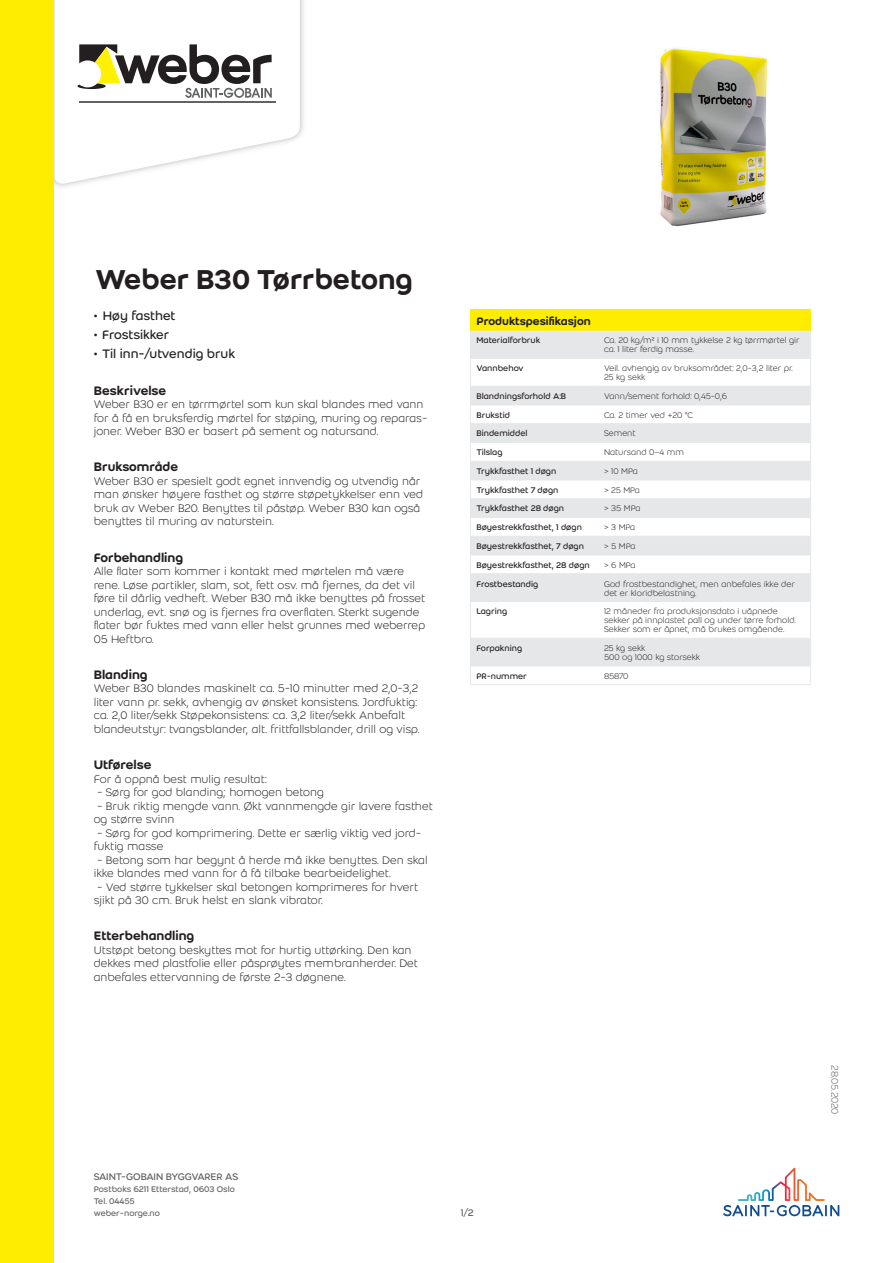
<style>
.page{position:relative;width:893px;height:1263px;background:#fff}
.page>*{position:absolute;margin:0;border:0;box-sizing:border-box;transform-origin:0 0}
.Product_name{font:500 30px "Weber";color:#231f20}
.Second_header{font:500 13.5px "Weber";color:#231f20}
.t1{font:13.5px "Weber";color:#231f20}
.Body_text{font:300 12px/13.5px "Weber";color:#231f20}
.header_1{font:500 12px "Weber";color:#231f20}
.Address_-_company{font:10.5px "Weber";letter-spacing:-.025em;color:#636366}
.Last_modification_da{font:300 10.5px "Weber";letter-spacing:-.02em;color:#636366}
.Paging{font:10.5px "Weber";color:#636366}
.column_2{font:300 9px/9px "Weber";color:#231f20}
.column_1{font:9px "Weber";color:#231f20}
.Address{font:9px "Weber";color:#636366}
</style>
<div class="page">
<img style="left:54px;top:0;width:250px;height:187px">
<svg style="left:55px;top:0;width:245px;height:186px"></svg>
<hr style="left:79px;top:101px;width:196px;height:1px;background:#636366">
<svg style="left:77px;top:44px;width:195px;height:54px"></svg>
<div style="left:0;top:0;width:54px;height:1263px;background:#ffed00"></div>
<svg style="left:723px;top:1168px;width:116px;height:48px"></svg>
<img style="left:660px;top:47px;width:107px;height:180px">
<div style="left:470px;top:310px;width:341px;height:21px;background:#ffed00"></div>
<svg style="left:471px;top:331px;width:339px;height:335px;fill:#e6e7e9"></svg>
<hr style="left:470px;top:358px;width:128px;height:1px;background:#e6e7e9">
<hr style="left:598px;top:358px;width:213px;height:1px;background:#e6e7e9">
<hr style="left:470px;top:386px;width:128px;height:1px;background:#e6e7e9">
<hr style="left:598px;top:386px;width:213px;height:1px;background:#e6e7e9">
<hr style="left:470px;top:405px;width:128px;height:1px;background:#e6e7e9">
<hr style="left:598px;top:405px;width:213px;height:1px;background:#e6e7e9">
<hr style="left:470px;top:423px;width:128px;height:1px;background:#e6e7e9">
<hr style="left:598px;top:423px;width:213px;height:1px;background:#e6e7e9">
<hr style="left:470px;top:442px;width:128px;height:1px;background:#e6e7e9">
<hr style="left:598px;top:442px;width:213px;height:1px;background:#e6e7e9">
<hr style="left:470px;top:461px;width:128px;height:1px;background:#e6e7e9">
<hr style="left:598px;top:461px;width:213px;height:1px;background:#e6e7e9">
<hr style="left:470px;top:480px;width:128px;height:1px;background:#e6e7e9">
<hr style="left:598px;top:480px;width:213px;height:1px;background:#e6e7e9">
<hr style="left:470px;top:498px;width:128px;height:1px;background:#e6e7e9">
<hr style="left:598px;top:498px;width:213px;height:1px;background:#e6e7e9">
<hr style="left:470px;top:517px;width:128px;height:1px;background:#e6e7e9">
<hr style="left:598px;top:517px;width:213px;height:1px;background:#e6e7e9">
<hr style="left:470px;top:536px;width:128px;height:1px;background:#e6e7e9">
<hr style="left:598px;top:536px;width:213px;height:1px;background:#e6e7e9">
<hr style="left:470px;top:555px;width:128px;height:1px;background:#e6e7e9">
<hr style="left:598px;top:555px;width:213px;height:1px;background:#e6e7e9">
<hr style="left:470px;top:573px;width:128px;height:1px;background:#e6e7e9">
<svg style="left:470px;top:330px;width:1px;height:271px"></svg>
<hr style="left:598px;top:573px;width:213px;height:1px;background:#e6e7e9">
<svg style="left:810px;top:330px;width:1px;height:271px"></svg>
<hr style="left:470px;top:601px;width:128px;height:1px;background:#e6e7e9">
<hr style="left:470px;top:602px;width:1px;height:36px;background:#e6e7e9">
<hr style="left:598px;top:601px;width:213px;height:1px;background:#e6e7e9">
<hr style="left:810px;top:602px;width:1px;height:36px;background:#e6e7e9">
<hr style="left:470px;top:638px;width:128px;height:1px;background:#e6e7e9">
<hr style="left:598px;top:638px;width:213px;height:1px;background:#e6e7e9">
<hr style="left:470px;top:666px;width:128px;height:1px;background:#e6e7e9">
<svg style="left:470px;top:639px;width:1px;height:45px"></svg>
<hr style="left:470px;top:684px;width:128px;height:1px;background:#e6e7e9">
<hr style="left:598px;top:666px;width:213px;height:1px;background:#e6e7e9">
<svg style="left:810px;top:639px;width:1px;height:45px"></svg>
<hr style="left:598px;top:684px;width:213px;height:1px;background:#e6e7e9">
<p class="Product_name" style="left:95px;top:257px;width:320px">Weber B30 Tørrbetong</p>
<p class="t1" style="left:94px;top:306px;width:83px">• Høy fasthet</p>
<p class="t1" style="left:94px;top:325px;width:77px">• Frostsikker</p>
<p class="t1" style="left:94px;top:344px;width:143px">• Til inn-/utvendig bruk</p>
<p class="Second_header" style="left:94px;top:380px;width:74px">Beskrivelse</p>
<p class="Body_text" style="left:94px;top:397px;width:335px">Weber B30 er en tørrmørtel som kun skal blandes med vann for å få en bruksferdig mørtel for støping, muring og reparas&shy;joner. Weber B30 er basert på sement og natursand.</p>
<p class="Second_header" style="left:94px;top:457px;width:86px">Bruksområde</p>
<p class="Body_text" style="left:94px;top:474px;width:331px">Weber B30 er spesielt godt egnet innvendig og utvendig når man ønsker høyere fasthet og større støpetykkelser enn ved bruk av Weber B20. Benyttes til påstøp. Weber B30 kan også benyttes til muring av naturstein.</p>
<p class="Second_header" style="left:94px;top:547px;width:91px">Forbehandling</p>
<p class="Body_text" style="left:94px;top:564px;width:333px">Alle flater som kommer i kontakt med mørtelen må være rene. Løse partikler, slam, sot, fett osv. må fjernes, da det vil føre til dårlig vedheft. Weber B30 må ikke benyttes på frosset underlag, evt. snø og is fjernes fra overflaten. Sterkt sugende flater bør fuktes med vann eller helst grunnes med weberrep 05 Heftbro.</p>
<p class="Second_header" style="left:94px;top:665px;width:56px">Blanding</p>
<p class="Body_text" style="left:94px;top:681px;width:327px">Weber B30 blandes maskinelt ca. 5-10 minutter med 2,0-3,2 liter vann pr. sekk, avhengig av ønsket konsistens. Jordfuktig: ca. 2,0 liter/sekk Støpekonsistens: ca. 3,2 liter/sekk Anbefalt blandeutstyr: tvangsblander, alt. frittfallsblander, drill og visp.</p>
<p class="Second_header" style="left:94px;top:755px;width:59px">Utførelse</p>
<p class="Body_text" style="left:94px;top:772px;width:174px">For å oppnå best mulig resultat:</p>
<p class="Body_text" style="left:97px;top:785px;width:228px">- Sørg for god blanding; homogen betong</p>
<p class="Body_text" style="left:94px;top:799px;width:341px">- Bruk riktig mengde vann. Økt vannmengde gir lavere fasthet og større svinn</p>
<p class="Body_text" style="left:94px;top:826px;width:329px">- Sørg for god komprimering. Dette er særlig viktig ved jord&shy;fuktig masse</p>
<p class="Body_text" style="left:94px;top:853px;width:335px">- Betong som har begynt å herde må ikke benyttes. Den skal ikke blandes med vann for å få tilbake bearbeidelighet.</p>
<p class="Body_text" style="left:94px;top:880px;width:326px">- Ved større tykkelser skal betongen komprimeres for hvert sjikt på 30 cm. Bruk helst en slank vibrator.</p>
<p class="Second_header" style="left:94px;top:926px;width:102px">Etterbehandling</p>
<p class="Body_text" style="left:94px;top:943px;width:326px">Utstøpt betong beskyttes mot for hurtig uttørking. Den kan dekkes med plastfolie eller påsprøytes membranherder. Det anbefales ettervanning de første 2-3 døgnene.</p>
<p class="header_1" style="left:476px;top:312px;width:116px">Produktspesifikasjon</p>
<p class="column_1" style="left:476px;top:334px;width:65px">Materialforbruk</p>
<p class="column_2" style="left:604px;top:336px;width:197px">Ca. 20 kg/m² i 10 mm tykkelse 2 kg tørrmørtel gir ca. 1 liter ferdig masse.</p>
<p class="column_1" style="left:476px;top:362px;width:49px">Vannbehov</p>
<p class="column_2" style="left:604px;top:364px;width:190px">Veil. avhengig av bruksområdet: 2,0-3,2 liter pr.<br>25 kg sekk</p>
<p class="column_1" style="left:476px;top:390px;width:91px">Blandningsforhold A:B</p>
<p class="column_2" style="left:604px;top:391px;width:124px">Vann/sement forhold: 0,45-0,6</p>
<p class="column_1" style="left:476px;top:408px;width:35px">Brukstid</p>
<p class="column_2" style="left:604px;top:410px;width:90px">Ca. 2 timer ved +20 °C</p>
<p class="column_1" style="left:476px;top:427px;width:53px">Bindemiddel</p>
<p class="column_2" style="left:604px;top:429px;width:33px">Sement</p>
<p class="column_1" style="left:476px;top:446px;width:28px">Tilslag</p>
<p class="column_2" style="left:604px;top:448px;width:81px">Natursand 0–4 mm</p>
<p class="column_1" style="left:476px;top:465px;width:81px">Trykkfasthet 1 døgn</p>
<p class="column_2" style="left:604px;top:466px;width:35px">&gt; 10 MPa</p>
<p class="column_1" style="left:476px;top:483px;width:84px">Trykkfasthet 7 døgn</p>
<p class="column_2" style="left:604px;top:485px;width:38px">&gt; 25 MPa</p>
<p class="column_1" style="left:476px;top:502px;width:89px">Trykkfasthet 28 døgn</p>
<p class="column_2" style="left:604px;top:504px;width:38px">&gt; 35 MPa</p>
<p class="column_1" style="left:476px;top:521px;width:107px">Bøyestrekkfasthet, 1 døgn</p>
<p class="column_2" style="left:604px;top:523px;width:33px">&gt; 3 MPa</p>
<p class="column_1" style="left:476px;top:540px;width:109px">Bøyestrekkfasthet, 7 døgn</p>
<p class="column_2" style="left:604px;top:541px;width:33px">&gt; 5 MPa</p>
<p class="column_1" style="left:476px;top:558px;width:115px">Bøyestrekkfasthet, 28 døgn</p>
<p class="column_2" style="left:604px;top:560px;width:33px">&gt; 6 MPa</p>
<p class="column_1" style="left:476px;top:577px;width:63px">Frostbestandig</p>
<p class="column_2" style="left:604px;top:579px;width:192px">God frostbestandighet, men anbefales ikke der det er kloridbelastning.</p>
<p class="column_1" style="left:476px;top:605px;width:32px">Lagring</p>
<p class="column_2" style="left:604px;top:607px;width:193px">12 måneder fra produksjonsdato i uåpnede sekker på innplastet pall og under tørre forhold.<br>Sekker som er åpnet, må brukes omgående.</p>
<p class="column_1" style="left:476px;top:642px;width:47px">Forpakning</p>
<p class="column_2" style="left:604px;top:643px;width:98px">25 kg sekk<br>500 og 1000 kg storsekk</p>
<p class="column_1" style="left:476px;top:669px;width:52px">PR-nummer</p>
<p class="column_2" style="left:604px;top:671px;width:26px">85870</p>
<p class="Address_-_company" style="left:94px;top:1169px;width:146px">SAINT-GOBAIN BYGGVARER AS</p>
<p class="Address" style="left:94px;top:1183px;width:143px">Postboks 6211 Etterstad, 0603 Oslo</p>
<p class="Address" style="left:94px;top:1195px;width:43px">Tel. 04455</p>
<p class="Address" style="left:94px;top:1207px;width:68px">weber-norge.no</p>
<p class="Paging" style="left:461px;top:1205px;width:14px">1/2</p>
<p class="Last_modification_da" style="left:842px;top:1065px;width:51px;rotate:90deg">28.05.2020</p>
</div>
